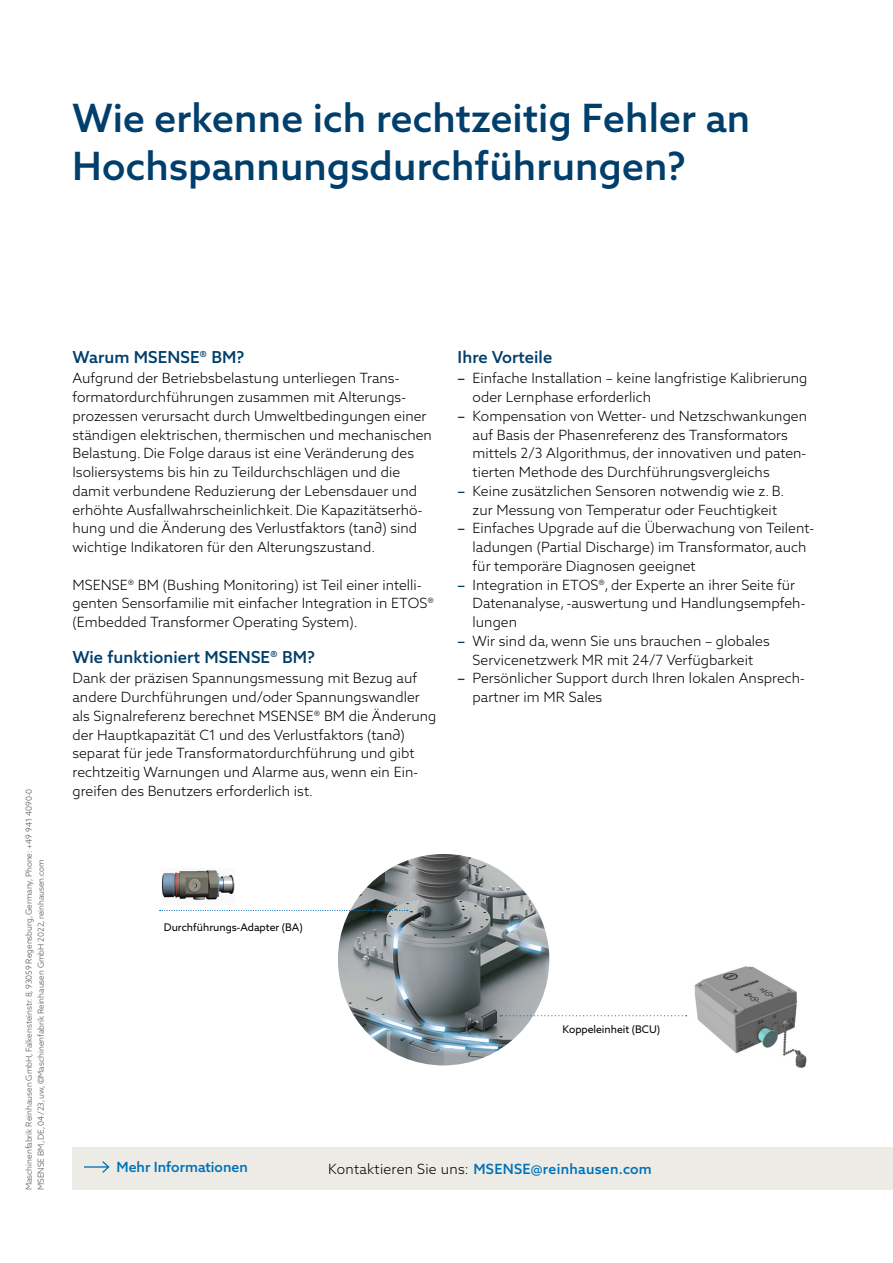
<style>
.page{position:relative;width:893px;height:1263px;background:#fff}
.page>*{position:absolute;margin:0;border:0;box-sizing:border-box;transform-origin:0 0}
.Headline_Azo_Medium{font:500 39px/48px "Azo Sans 2";letter-spacing:.005em;color:#003e6b}
.Subheadline_Azo_Medi{font:500 16.5px "Azo Sans 2";letter-spacing:.005em;color:#003e6b}
.Copy_Azo_Light_black{font:300 14.1px/18.8px "Azo Sans 2";letter-spacing:.005em;color:#000}
.Copy_Azo_Light_black-2{font:500 14.1px "Azo Sans 2";letter-spacing:.015em;color:#0071b8}
.Graphics_Azo_Regular{font:10.5px "Azo Sans 2";color:#000}
.Onepager_Impressum_A{font:300 8.25px "Azo Sans 2";color:#494948}
.Onepager_Impressum_A-2{font:300 8.25px "Azo Sans 2";color:#494949}
.s1{color:#494948}
.s2{font-weight:500;color:#003e6b}
.s3{font-weight:300;color:#000}
</style>
<div class="page">
<img style="left:338px;top:854px;width:211px;height:211px;border-radius:106px">
<svg style="left:160px;top:910px;width:248px;height:1px"></svg>
<svg style="left:500px;top:1015px;width:187px;height:1px"></svg>
<img style="left:694px;top:966px;width:113px;height:102px">
<img style="left:161px;top:870px;width:74px;height:30px">
<div style="left:72px;top:1147px;width:821px;height:43px;background:#ecebe5"></div>
<hr style="left:84px;top:1166px;width:25px;height:2px;background:#0071b8">
<svg style="left:101px;top:1161px;width:9px;height:12px"></svg>
<p class="Headline_Azo_Medium" style="left:72px;top:94px;width:679px">Wie erkenne ich rechtzeitig Fehler an<br>Hochspannungsdurchführungen?</p>
<p class="Onepager_Impressum_A" style="left:24px;top:1190px;width:403px;rotate:-90deg">Maschinenfabrik Reinhausen GmbH, Falkensteinstr. 8, 93059 Regensburg, Germany, Phone: +49 941 4090-0</p>
<p class="Onepager_Impressum_A-2" style="left:36px;top:1190px;width:332px;rotate:-90deg">MSENSE BM, DE, 04/23, uw, ©Maschinenfabrik Reinhausen GmbH 2022<span class="s1">, reinhausen.com</span></p>
<p class="Subheadline_Azo_Medi" style="left:72px;top:347px;width:174px">Warum MSENSE® BM?</p>
<p class="Copy_Azo_Light_black" style="left:72px;top:369px;width:361px">Aufgrund der Betriebsbelastung unterliegen Trans&shy;formatordurchführungen zusammen mit Alterungs&shy;prozessen verursacht durch Umweltbedingungen einer ständigen elektrischen, thermischen und mechanischen Belastung. Die Folge daraus ist eine Veränderung des Isoliersystems bis hin zu Teildurchschlägen und die damit verbundene Reduzierung der Lebensdauer und erhöhte Ausfallwahrscheinlichkeit. Die Kapazitätserhö&shy;hung und die Änderung des Verlustfaktors (tan∂) sind wichtige Indikatoren für den Alterungszustand.</p>
<p class="Copy_Azo_Light_black" style="left:72px;top:575px;width:363px">MSENSE® BM (Bushing Monitoring) ist Teil einer intelli&shy;genten Sensorfamilie mit einfacher Integration in ETOS® (Embedded Transformer Operating System).</p>
<p class="Subheadline_Azo_Medi" style="left:72px;top:647px;width:244px">Wie funktioniert MSENSE® BM?</p>
<p class="Copy_Azo_Light_black" style="left:72px;top:669px;width:365px">Dank der präzisen Spannungsmessung mit Bezug auf andere Durchführungen und/oder Spannungswandler als Signalreferenz berechnet MSENSE® BM die Änderung der Hauptkapazität C1 und des Verlustfaktors (tan∂) separat für jede Transformatordurchführung und gibt rechtzeitig Warnungen und Alarme aus, wenn ein Ein&shy;greifen des Benutzers erforderlich ist.</p>
<p class="Subheadline_Azo_Medi" style="left:458px;top:347px;width:96px">Ihre Vorteile</p>
<p class="Copy_Azo_Light_black" style="left:472px;top:369px;width:336px;text-indent:-15px"><span class="s2">–</span> Einfache Installation – keine langfristige Kalibrierung oder Lernphase erforderlich</p>
<p class="Copy_Azo_Light_black" style="left:472px;top:406px;width:336px;text-indent:-15px"><span class="s2">–</span> Kompensation von Wetter- und Netzschwankungen auf Basis der Phasenreferenz des Transformators mittels 2/3 Algorithmus, der innovativen und paten&shy;tierten Methode des Durchführungsvergleichs</p>
<p class="Copy_Azo_Light_black" style="left:458px;top:481px;width:328px;text-align:center"><span class="s2">–</span> Keine zusätzlichen Sensoren notwendig wie z. B. zur Messung von Temperatur oder Feuchtigkeit</p>
<p class="Copy_Azo_Light_black" style="left:472px;top:519px;width:343px;text-indent:-15px"><span class="s2">–</span> Einfaches Upgrade auf die Überwachung von Teilent&shy;ladungen (Partial Discharge) im Transformator, auch für temporäre Diagnosen geeignet</p>
<p class="Copy_Azo_Light_black" style="left:472px;top:575px;width:334px;text-indent:-15px"><span class="s2">–</span> Integration in ETOS®, der Experte an ihrer Seite für<br>Datenanalyse, -auswertung und Handlungsempfeh&shy;lungen</p>
<p class="Copy_Azo_Light_black" style="left:458px;top:631px;width:313px;text-align:center"><span class="s2">–</span> Wir sind da, wenn Sie uns brauchen – globales<br>Servicenetzwerk MR mit 24/7 Verfügbarkeit</p>
<p class="Copy_Azo_Light_black" style="left:472px;top:669px;width:334px;text-indent:-15px"><span class="s2">–</span> Persönlicher Support durch Ihren lokalen Ansprech&shy;partner im MR Sales</p>
<p class="Graphics_Azo_Regular" style="left:164px;top:920px;width:140px">Durchführungs-Adapter (BA)</p>
<p class="Graphics_Azo_Regular" style="left:562px;top:1022px;width:99px">Koppeleinheit (BCU)</p>
<p class="Copy_Azo_Light_black-2" style="left:117px;top:1158px;width:133px">Mehr Informationen</p>
<p class="Copy_Azo_Light_black-2" style="left:328px;top:1159px;width:325px"><span class="s3">Kontaktieren Sie uns:</span> MSENSE@reinhausen.com</p>
</div>
